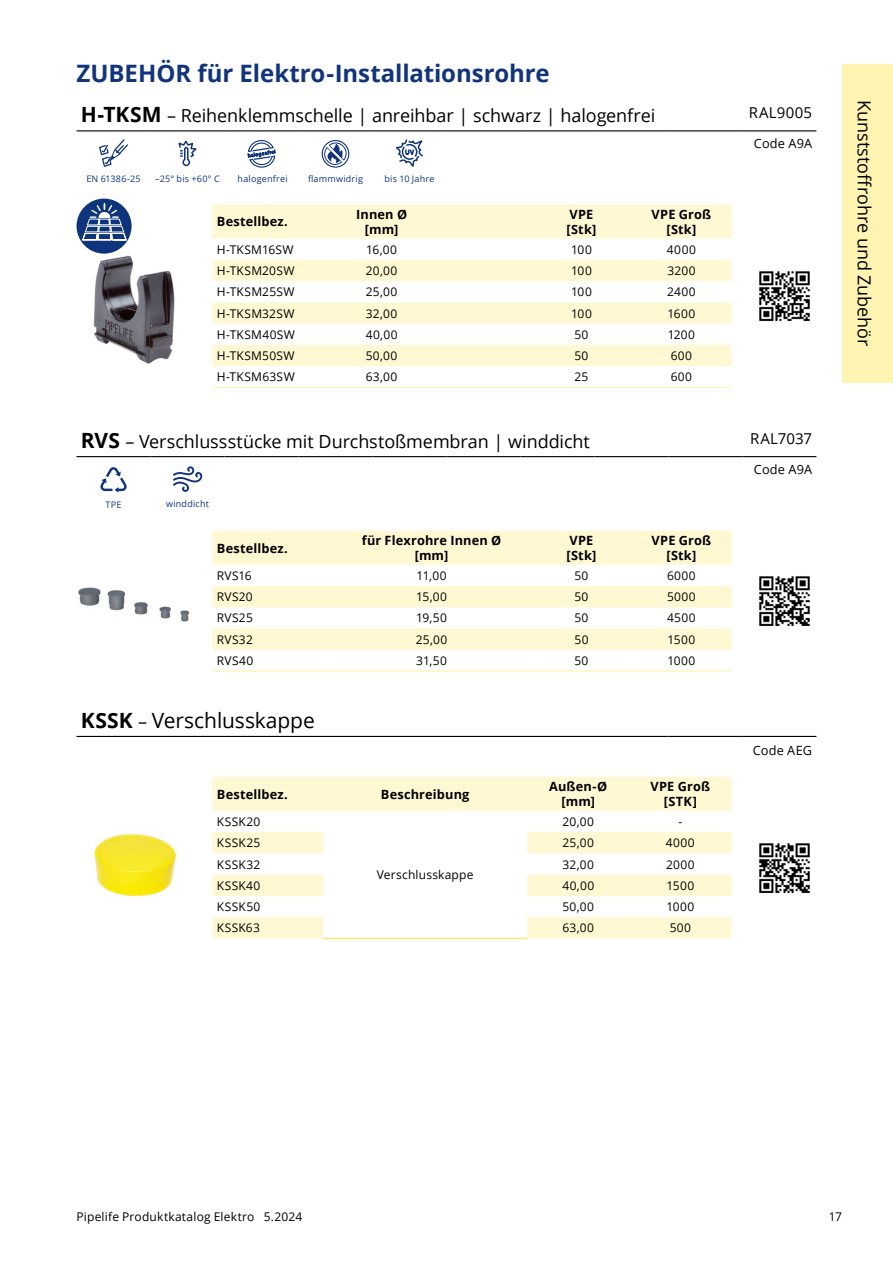
<style>
.page{position:relative;width:893px;height:1263px;background:#fff}
.page>*{position:absolute;margin:0;border:0;box-sizing:border-box;transform-origin:0 0}
.t1{font:700 24px "Open Sans";letter-spacing:-.005em;color:#11347b}
.t2{font:21px "Open Sans";letter-spacing:-.005em;color:#000}
.t3{font:18px "Open Sans";letter-spacing:-.005em;color:#000}
.t4{font:15px "Open Sans";letter-spacing:.015em;color:#000}
.t5{font:700 12.75px/15px "Open Sans";letter-spacing:.015em;color:#000;text-align:center}
.t6{font:12.75px "Open Sans";letter-spacing:.015em;color:#000}
.t7{font:12px "Open Sans";letter-spacing:.025em;color:#000}
.t8{font:9px "Open Sans";letter-spacing:.025em;color:#0e357c}
.s1{font-weight:700;font-size:21px}
.s2{font-weight:700}
.s3{font-size:18px}
</style>
<div class="page">
<div style="left:842px;top:64px;width:51px;height:319px;background:#fff4b1"></div>
<svg style="left:213px;top:205px;width:518px;height:161px;fill:#fff8d3"></svg>
<hr style="left:213px;top:387px;width:119px;height:1px;background:#fff4b1">
<hr style="left:332px;top:387px;width:100px;height:1px;background:#fff4b1">
<hr style="left:432px;top:387px;width:99px;height:1px;background:#fff4b1">
<hr style="left:531px;top:387px;width:100px;height:1px;background:#fff4b1">
<hr style="left:631px;top:387px;width:100px;height:1px;background:#fff4b1">
<img style="left:93px;top:255px;width:82px;height:109px">
<img style="left:759px;top:271px;width:51px;height:50px">
<hr style="left:77px;top:130px;width:74px;height:1px;background:#000">
<hr style="left:151px;top:130px;width:74px;height:1px;background:#000">
<hr style="left:225px;top:130px;width:73px;height:1px;background:#000">
<hr style="left:298px;top:130px;width:74px;height:1px;background:#000">
<hr style="left:372px;top:130px;width:74px;height:1px;background:#000">
<hr style="left:446px;top:130px;width:74px;height:1px;background:#000">
<hr style="left:520px;top:130px;width:74px;height:1px;background:#000">
<hr style="left:594px;top:130px;width:74px;height:1px;background:#000">
<hr style="left:668px;top:130px;width:74px;height:1px;background:#000">
<hr style="left:742px;top:130px;width:74px;height:1px;background:#000">
<svg style="left:99px;top:139px;width:29px;height:28px"></svg>
<svg style="left:178px;top:140px;width:19px;height:27px"></svg>
<svg style="left:247px;top:140px;width:29px;height:28px"></svg>
<svg style="left:321px;top:140px;width:29px;height:28px"></svg>
<svg style="left:396px;top:139px;width:27px;height:28px"></svg>
<svg style="left:213px;top:531px;width:518px;height:119px;fill:#fff8d3"></svg>
<hr style="left:213px;top:670px;width:119px;height:2px;background:#fff4b1">
<hr style="left:332px;top:670px;width:199px;height:2px;background:#fff4b1">
<hr style="left:531px;top:670px;width:100px;height:2px;background:#fff4b1">
<hr style="left:631px;top:670px;width:100px;height:2px;background:#fff4b1">
<img style="left:78px;top:587px;width:112px;height:35px">
<img style="left:759px;top:576px;width:51px;height:50px">
<hr style="left:77px;top:456px;width:74px;height:1px;background:#000">
<hr style="left:151px;top:456px;width:74px;height:1px;background:#000">
<hr style="left:225px;top:456px;width:73px;height:1px;background:#000">
<hr style="left:298px;top:456px;width:74px;height:1px;background:#000">
<hr style="left:372px;top:456px;width:74px;height:1px;background:#000">
<hr style="left:446px;top:456px;width:74px;height:1px;background:#000">
<hr style="left:520px;top:456px;width:74px;height:1px;background:#000">
<hr style="left:594px;top:456px;width:74px;height:1px;background:#000">
<hr style="left:668px;top:456px;width:74px;height:1px;background:#000">
<hr style="left:742px;top:456px;width:74px;height:1px;background:#000">
<svg style="left:100px;top:467px;width:27px;height:26px"></svg>
<svg style="left:171px;top:357px;width:32px;height:135px"></svg>
<div style="left:77px;top:199px;width:55px;height:55px;background:#0e357c;border-radius:50%"></div>
<svg style="left:82px;top:203px;width:45px;height:54px"></svg>
<svg style="left:213px;top:777px;width:518px;height:161px"></svg>
<hr style="left:323px;top:938px;width:204px;height:1px;background:#ffe946">
<img style="left:759px;top:843px;width:51px;height:50px">
<img style="left:94px;top:833px;width:83px;height:64px">
<hr style="left:77px;top:736px;width:591px;height:1px;background:#000">
<hr style="left:668px;top:736px;width:74px;height:1px;background:#000">
<hr style="left:742px;top:736px;width:74px;height:1px;background:#000">
<h1 class="t1" style="left:77px;top:56px;width:475px">ZUBEHÖR für Elektro-Installationsrohre</h1>
<h3 class="t3" style="left:81px;top:104px;width:576px"><span class="s1">H-TKSM</span> – Reihenklemmschelle | anreihbar | schwarz | halogenfrei</h3>
<p class="t4" style="left:749px;top:102px;width:65px">RAL9005</p>
<p class="t8" style="left:86px;top:172px;width:56px">EN 61386-25</p>
<p class="t8" style="left:155px;top:172px;width:66px">–25° bis +60° C</p>
<p class="t8" style="left:238px;top:172px;width:52px">halogenfrei</p>
<p class="t8" style="left:308px;top:172px;width:56px">flammwidrig</p>
<p class="t8" style="left:385px;top:172px;width:51px">bis 10 Jahre</p>
<p class="t5" style="left:217px;top:214px;width:73px">Bestellbez.</p>
<p class="t5" style="left:356px;top:206px;width:52px">Innen Ø [mm]</p>
<p class="t5" style="left:567px;top:206px;width:31px;text-align:left">VPE [Stk]</p>
<p class="t5" style="left:652px;top:206px;width:61px">VPE Groß [Stk]</p>
<p class="t7" style="left:217px;top:241px;width:78px">H-TKSM16SW</p>
<p class="t7" style="left:366px;top:241px;width:33px">16,00</p>
<p class="t7" style="left:571px;top:241px;width:22px">100</p>
<p class="t7" style="left:667px;top:241px;width:30px">4000</p>
<p class="t7" style="left:217px;top:262px;width:79px">H-TKSM20SW</p>
<p class="t7" style="left:366px;top:262px;width:33px">20,00</p>
<p class="t7" style="left:571px;top:262px;width:22px">100</p>
<p class="t7" style="left:667px;top:262px;width:30px">3200</p>
<p class="t7" style="left:217px;top:284px;width:79px">H-TKSM25SW</p>
<p class="t7" style="left:366px;top:284px;width:33px">25,00</p>
<p class="t7" style="left:571px;top:284px;width:22px">100</p>
<p class="t7" style="left:667px;top:284px;width:30px">2400</p>
<p class="t7" style="left:217px;top:305px;width:79px">H-TKSM32SW</p>
<p class="t7" style="left:366px;top:305px;width:33px">32,00</p>
<p class="t7" style="left:571px;top:305px;width:22px">100</p>
<p class="t7" style="left:667px;top:305px;width:29px">1600</p>
<p class="t7" style="left:217px;top:326px;width:80px">H-TKSM40SW</p>
<p class="t7" style="left:366px;top:326px;width:33px">40,00</p>
<p class="t7" style="left:574px;top:326px;width:16px">50</p>
<p class="t7" style="left:668px;top:326px;width:29px">1200</p>
<p class="t7" style="left:217px;top:348px;width:79px">H-TKSM50SW</p>
<p class="t7" style="left:366px;top:348px;width:33px">50,00</p>
<p class="t7" style="left:574px;top:348px;width:16px">50</p>
<p class="t7" style="left:671px;top:348px;width:23px">600</p>
<p class="t7" style="left:217px;top:369px;width:79px">H-TKSM63SW</p>
<p class="t7" style="left:366px;top:369px;width:33px">63,00</p>
<p class="t7" style="left:574px;top:369px;width:15px">25</p>
<p class="t7" style="left:671px;top:369px;width:23px">600</p>
<p class="t6" style="left:754px;top:135px;width:60px">Code A9A</p>
<h3 class="t3" style="left:81px;top:429px;width:511px"><span class="s1">RVS</span> – Verschlussstücke mit Durchstoßmembran | winddicht</h3>
<p class="t4" style="left:750px;top:428px;width:63px">RAL7037</p>
<p class="t8" style="left:106px;top:498px;width:17px">TPE</p>
<p class="t8" style="left:166px;top:497px;width:45px">winddicht</p>
<p class="t5" style="left:217px;top:540px;width:73px">Bestellbez.</p>
<p class="t5" style="left:362px;top:533px;width:141px">für Flexrohre Innen Ø [mm]</p>
<p class="t5" style="left:567px;top:533px;width:31px;text-align:left">VPE [Stk]</p>
<p class="t5" style="left:652px;top:533px;width:61px">VPE Groß [Stk]</p>
<p class="t7" style="left:217px;top:567px;width:36px">RVS16</p>
<p class="t7" style="left:417px;top:567px;width:31px">11,00</p>
<p class="t7" style="left:574px;top:567px;width:16px">50</p>
<p class="t7" style="left:667px;top:567px;width:30px">6000</p>
<p class="t7" style="left:217px;top:589px;width:37px">RVS20</p>
<p class="t7" style="left:416px;top:589px;width:32px">15,00</p>
<p class="t7" style="left:574px;top:589px;width:16px">50</p>
<p class="t7" style="left:667px;top:589px;width:30px">5000</p>
<p class="t7" style="left:217px;top:610px;width:38px">RVS25</p>
<p class="t7" style="left:416px;top:610px;width:32px">19,50</p>
<p class="t7" style="left:574px;top:610px;width:16px">50</p>
<p class="t7" style="left:667px;top:610px;width:30px">4500</p>
<p class="t7" style="left:217px;top:631px;width:37px">RVS32</p>
<p class="t7" style="left:416px;top:631px;width:33px">25,00</p>
<p class="t7" style="left:574px;top:631px;width:16px">50</p>
<p class="t7" style="left:668px;top:631px;width:29px">1500</p>
<p class="t7" style="left:217px;top:652px;width:38px">RVS40</p>
<p class="t7" style="left:416px;top:652px;width:32px">31,50</p>
<p class="t7" style="left:574px;top:652px;width:16px">50</p>
<p class="t7" style="left:667px;top:652px;width:30px">1000</p>
<h2 class="t2" style="left:81px;top:706px;width:236px"><span class="s2">KSSK</span> <span class="s3">–</span> Verschlusskappe</h2>
<p class="t5" style="left:217px;top:786px;width:73px">Bestellbez.</p>
<p class="t5" style="left:381px;top:786px;width:90px">Beschreibung</p>
<p class="t5" style="left:549px;top:779px;width:60px">Außen-Ø [mm]</p>
<p class="t5" style="left:650px;top:779px;width:61px">VPE Groß [STK]</p>
<p class="t7" style="left:217px;top:813px;width:45px">KSSK20</p>
<p class="t7" style="left:563px;top:813px;width:33px">20,00</p>
<p class="t7" style="left:678px;top:813px;width:5px">-</p>
<p class="t7" style="left:217px;top:835px;width:45px">KSSK25</p>
<p class="t7" style="left:562px;top:835px;width:33px">25,00</p>
<p class="t7" style="left:666px;top:835px;width:30px">4000</p>
<p class="t7" style="left:217px;top:856px;width:45px">KSSK32</p>
<p class="t7" style="left:562px;top:856px;width:33px">32,00</p>
<p class="t7" style="left:666px;top:856px;width:30px">2000</p>
<p class="t7" style="left:217px;top:877px;width:45px">KSSK40</p>
<p class="t7" style="left:562px;top:877px;width:33px">40,00</p>
<p class="t7" style="left:666px;top:877px;width:29px">1500</p>
<p class="t7" style="left:217px;top:898px;width:45px">KSSK50</p>
<p class="t7" style="left:562px;top:898px;width:33px">50,00</p>
<p class="t7" style="left:666px;top:898px;width:30px">1000</p>
<p class="t7" style="left:217px;top:920px;width:44px">KSSK63</p>
<p class="t7" style="left:562px;top:920px;width:33px">63,00</p>
<p class="t7" style="left:670px;top:920px;width:23px">500</p>
<p class="t7" style="left:377px;top:867px;width:98px">Verschlusskappe</p>
<p class="t6" style="left:754px;top:461px;width:60px">Code A9A</p>
<p class="t6" style="left:753px;top:741px;width:61px">Code AEG</p>
<h3 class="t3" style="left:877px;top:100px;width:248px;rotate:90deg">Kunststoffrohre und Zubehör</h3>
<p class="t7" style="left:77px;top:1208px;width:227px">Pipelife Produktkatalog Elektro 5.2024</p>
<p class="t7" style="left:829px;top:1208px;width:15px">17</p>
</div>
